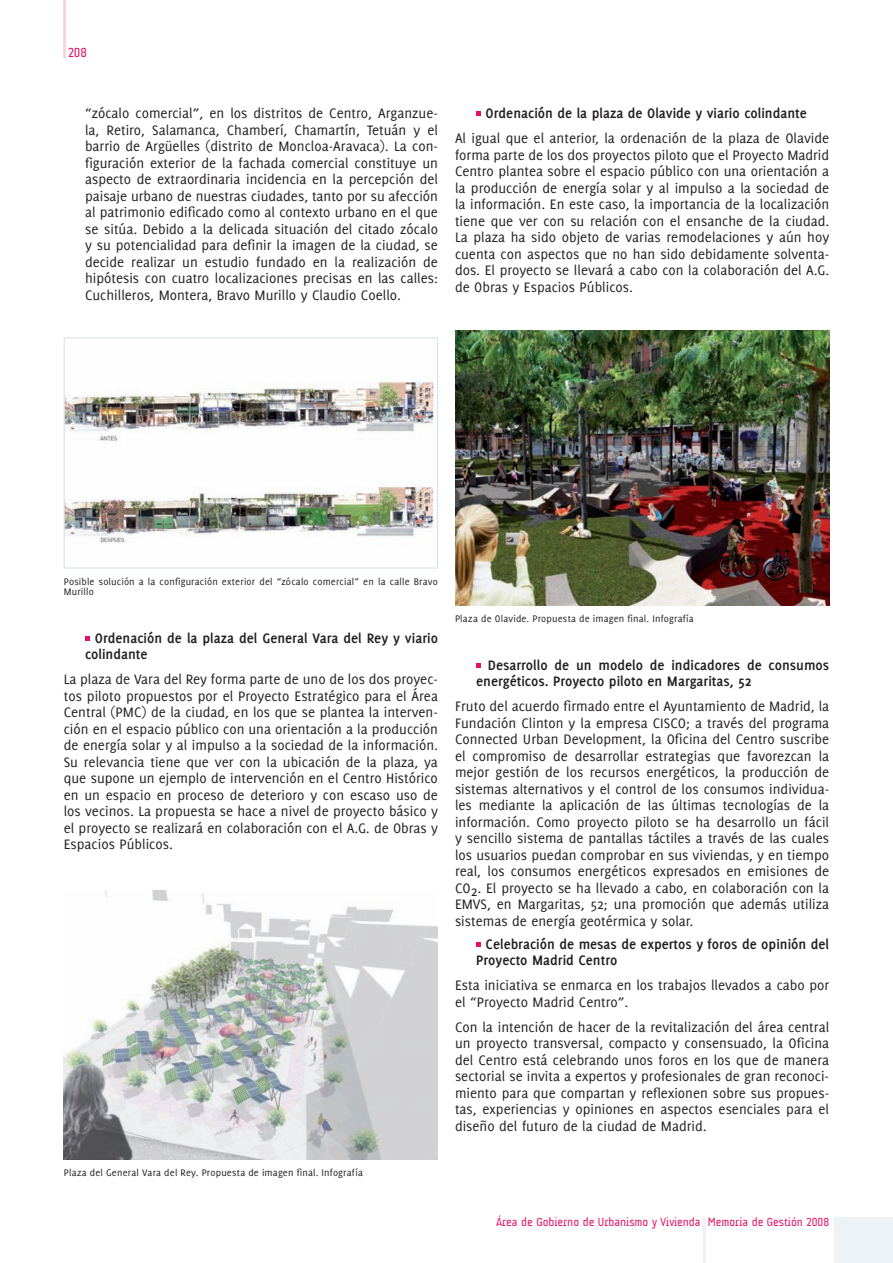
<style>
.page{position:relative;width:893px;height:1263px;background:#fff}
.page>*{position:absolute;margin:0;border:0;box-sizing:border-box;transform-origin:0 0}
.t1{font:15px/16.5px "Delicious";color:#231f20;text-align:justify}
.t2{font:700 15px/16.5px "Delicious";color:#231f20}
.t3{font:13.5px "A Udimat";color:#e50f63}
.t4{font:12px "A Udimat";color:#e50f63}
.t5{font:10.5px/10.5px "Delicious";letter-spacing:.015em;color:#231f20}
</style>
<div class="page">
<hr style="left:704px;top:1218px;width:2px;height:45px;background:#ecf2f5">
<div style="left:834px;top:1218px;width:59px;height:45px;background:#ecf2f5"></div>
<hr style="left:64px;top:0;width:2px;height:57px;background:#f9d3d5">
<svg style="left:476px;top:111px;width:5px;height:5px"></svg>
<svg style="left:476px;top:663px;width:5px;height:5px"></svg>
<svg style="left:476px;top:942px;width:5px;height:4px"></svg>
<img style="left:66px;top:382px;width:368px;height:161px">
<div style="left:64px;top:338px;width:374px;height:230px;border:1px solid #d2dfe6"></div>
<svg style="left:85px;top:636px;width:5px;height:4px"></svg>
<img style="left:64px;top:890px;width:374px;height:270px">
<img style="left:455px;top:330px;width:374px;height:276px">
<p class="t3" style="left:68px;top:45px;width:20px">208</p>
<p class="t1" style="left:85px;top:105px;width:354px">“zócalo comercial”, en los distritos de Centro, Arganzue&shy;la, Retiro, Salamanca, Chamberí, Chamartín, Tetuán y el barrio de Argüelles (distrito de Moncloa-Aravaca). La con&shy;figuración exterior de la fachada comercial constituye un aspecto de extraordinaria incidencia en la percepción del paisaje urbano de nuestras ciudades, tanto por su afección al patrimonio edificado como al contexto urbano en el que se sitúa. Debido a la delicada situación del citado zócalo y su potencialidad para definir la imagen de la ciudad, se decide realizar un estudio fundado en la realización de hipótesis con cuatro localizaciones precisas en las calles:<br>Cuchilleros, Montera, Bravo Murillo y Claudio Coello.</p>
<p class="t2" style="left:486px;top:105px;width:323px">Ordenación de la plaza de Olavide y viario colindante</p>
<p class="t1" style="left:455px;top:130px;width:376px">Al igual que el anterior, la ordenación de la plaza de Olavide forma parte de los dos proyectos piloto que el Proyecto Madrid Centro plantea sobre el espacio público con una orientación a la producción de energía solar y al impulso a la sociedad de la información. En este caso, la importancia de la localización tiene que ver con su relación con el ensanche de la ciudad.<br>La plaza ha sido objeto de varias remodelaciones y aún hoy cuenta con aspectos que no han sido debidamente solventa&shy;dos. El proyecto se llevará a cabo con la colaboración del A.G. de Obras y Espacios Públicos.</p>
<p class="t5" style="left:64px;top:576px;width:376px">Posible solución a la configuración exterior del “zócalo comercial” en la calle Bravo<br>Murillo</p>
<p class="t2" style="left:85px;top:629px;width:354px;text-indent:10px">Ordenación de la plaza del General Vara del Rey y viario colindante</p>
<p class="t1" style="left:64px;top:671px;width:376px">La plaza de Vara del Rey forma parte de uno de los dos proyec&shy;tos piloto propuestos por el Proyecto Estratégico para el Área Central (PMC) de la ciudad, en los que se plantea la interven&shy;ción en el espacio público con una orientación a la producción de energía solar y al impulso a la sociedad de la información.<br>Su relevancia tiene que ver con la ubicación de la plaza, ya que supone un ejemplo de intervención en el Centro Histórico en un espacio en proceso de deterioro y con escaso uso de los vecinos. La propuesta se hace a nivel de proyecto básico y el proyecto se realizará en colaboración con el A.G. de Obras y Espacios Públicos.</p>
<p class="t5" style="left:64px;top:1167px;width:301px">Plaza del General Vara del Rey. Propuesta de imagen final. Infografía</p>
<p class="t5" style="left:455px;top:613px;width:240px">Plaza de Olavide. Propuesta de imagen final. Infografía</p>
<p class="t2" style="left:476px;top:657px;width:354px;text-indent:12px">Desarrollo de un modelo de indicadores de consumos energéticos. Proyecto piloto en Margaritas, 52</p>
<p class="t1" style="left:455px;top:698px;width:376px">Fruto del acuerdo firmado entre el Ayuntamiento de Madrid, la Fundación Clinton y la empresa CISCO; a través del programa Connected Urban Development, la Oficina del Centro suscribe el compromiso de desarrollar estrategias que favorezcan la mejor gestión de los recursos energéticos, la producción de sistemas alternativos y el control de los consumos individua&shy;les mediante la aplicación de las últimas tecnologías de la información. Como proyecto piloto se ha desarrollo un fácil y sencillo sistema de pantallas táctiles a través de las cuales los usuarios puedan comprobar en sus viviendas, y en tiempo real, los consumos energéticos expresados en emisiones de CO2. El proyecto se ha llevado a cabo, en colaboración con la EMVS, en Margaritas, 52; una promoción que además utiliza sistemas de energía geotérmica y solar.</p>
<p class="t2" style="left:476px;top:935px;width:354px;text-indent:9px">Celebración de mesas de expertos y foros de opinión del<br>Proyecto Madrid Centro</p>
<p class="t1" style="left:455px;top:977px;width:376px">Esta iniciativa se enmarca en los trabajos llevados a cabo por el “Proyecto Madrid Centro”.</p>
<p class="t1" style="left:455px;top:1018px;width:376px">Con la intención de hacer de la revitalización del área central un proyecto transversal, compacto y consensuado, la Oficina del Centro está celebrando unos foros en los que de manera sectorial se invita a expertos y profesionales de gran reconoci&shy;miento para que compartan y reflexionen sobre sus propues&shy;tas, experiencias y opiniones en aspectos esenciales para el diseño del futuro de la ciudad de Madrid.</p>
<p class="t4" style="left:497px;top:1215px;width:334px">Área de Gobierno de Urbanismo y Vivienda Memoria de Gestión 2008</p>
</div>
